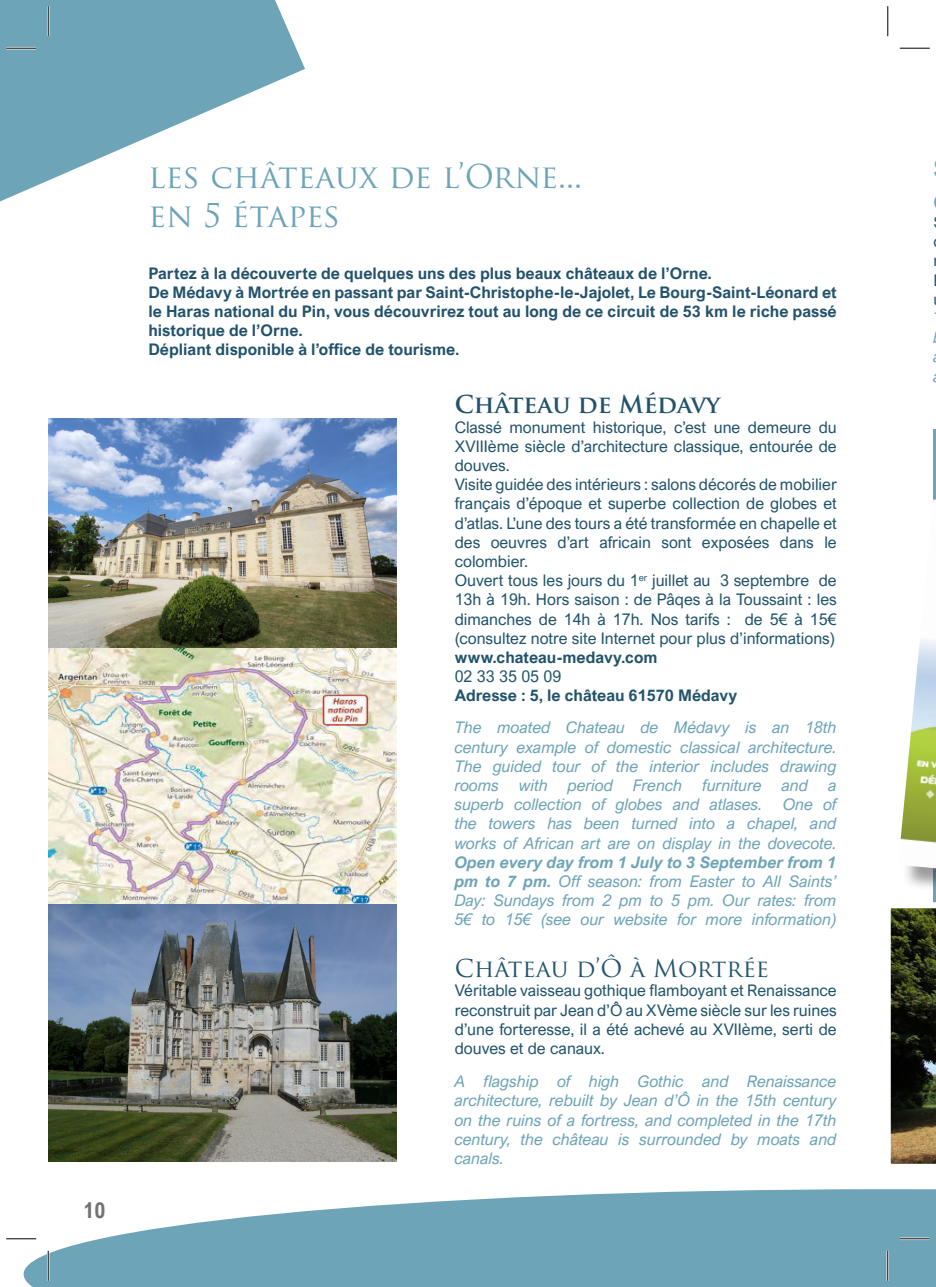
<style>
.page{position:relative;width:936px;height:1287px;background:#fff}
.page>*{position:absolute;margin:0;border:0;box-sizing:border-box;transform-origin:0 0}
.t1{font:32px "Trajan Pro";color:#6da4b7}
.t2{font:24px "Trajan Pro";color:#21546c}
.t3{font:700 24px "Trajan Pro";color:#23526c}
.t4{font:700 22px "Arial Nova Cond";color:#717274}
.t5{font:16px/19.2px "Arial Nova";color:#21546c;text-align:justify}
.t6{font:italic 16px/19.2px "Arial Nova";color:#6da4b7;text-align:justify}
.t7{font:700 16px "Arial Nova";color:#22526c}
.t8{font:700 16px "Arial Nova";color:#21546c}
.t9{font:italic 700 16px "Arial Nova";color:#6da4b7}
.s1{font-weight:700}
</style>
<div class="page">
<svg style="left:24px;top:1189px;width:911px;height:98px"></svg>
<svg style="left:0;top:0;width:305px;height:202px"></svg>
<img style="left:48px;top:419px;width:348px;height:742px">
<hr style="left:933px;top:429px;width:2px;height:521px;background:#6da4b7">
<div style="left:901px;top:503px;width:34px;height:411px;background:#231f20;opacity:.45"></div>
<img style="left:900px;top:499px;width:35px;height:369px">
<img style="left:890px;top:902px;width:45px;height:262px">
<hr style="left:6px;top:47px;width:30px;height:2px;background:#fff">
<hr style="left:6px;top:1237px;width:30px;height:3px;background:#fff">
<hr style="left:899px;top:1237px;width:30px;height:3px;background:#fff">
<hr style="left:47px;top:6px;width:2px;height:30px;background:#fff">
<hr style="left:47px;top:1251px;width:2px;height:30px;background:#fff">
<hr style="left:886px;top:1251px;width:2px;height:30px;background:#fff">
<hr style="left:6px;top:48px;width:30px;height:1px;background:#000">
<hr style="left:899px;top:48px;width:30px;height:1px;background:#000">
<hr style="left:6px;top:1238px;width:30px;height:1px;background:#000">
<hr style="left:899px;top:1238px;width:30px;height:1px;background:#000">
<hr style="left:48px;top:6px;width:1px;height:30px;background:#000">
<hr style="left:48px;top:1251px;width:1px;height:30px;background:#000">
<hr style="left:887px;top:6px;width:1px;height:30px;background:#000">
<hr style="left:887px;top:1251px;width:1px;height:30px;background:#000">
<h3 class="t4" style="left:83px;top:1197px;width:23px">10</h3>
<p class="t1" style="left:148px;top:156px;width:435px">les châteaux de l’Orne...</p>
<p class="t1" style="left:148px;top:195px;width:193px">en 5 étapes</p>
<p class="t7" style="left:148px;top:264px;width:565px">Partez à la découverte de quelques uns des plus beaux châteaux de l’Orne.</p>
<p class="t7" style="left:148px;top:283px;width:689px">De Médavy à Mortrée en passant par Saint-Christophe-le-Jajolet, Le Bourg-Saint-Léonard et</p>
<p class="t7" style="left:148px;top:302px;width:689px">le Haras national du Pin, vous découvrirez tout au long de ce circuit de 53 km le riche passé</p>
<p class="t7" style="left:148px;top:321px;width:156px">historique de l’Orne.</p>
<p class="t7" style="left:148px;top:340px;width:312px">Dépliant disponible à l’office de tourisme.</p>
<p class="t3" style="left:454px;top:390px;width:267px">Château de Médavy</p>
<p class="t5" style="left:454px;top:417px;width:383px">Classé monument historique, c’est une demeure du XVIIIème siècle d’architecture classique, entourée de douves.</p>
<p class="t5" style="left:454px;top:475px;width:383px">Visite guidée des intérieurs : salons décorés de mobilier</p>
<p class="t5" style="left:454px;top:494px;width:383px">français d’époque et superbe collection de globes et</p>
<p class="t5" style="left:454px;top:513px;width:383px">d’atlas. L’une des tours a été transformée en chapelle et</p>
<p class="t5" style="left:454px;top:533px;width:383px">des oeuvres d’art africain sont exposées dans le colombier.</p>
<p class="t5" style="left:454px;top:571px;width:383px">Ouvert tous les jours du 1<sup>er</sup> juillet au 3 septembre de 13h à 19h. Hors saison : de Pâqes à la Toussaint : les dimanches de 14h à 17h. Nos tarifs : de 5€ à 15€ (consultez notre site Internet pour plus d’informations)</p>
<p class="t8" style="left:454px;top:648px;width:204px">www.chateau-medavy.com</p>
<p class="t5" style="left:454px;top:667px;width:108px">02 33 35 05 09</p>
<p class="t8" style="left:454px;top:686px;width:284px">Adresse : 5, le château 61570 Médavy</p>
<p class="t6" style="left:454px;top:718px;width:383px">The moated Chateau de Médavy is an 18th century example of domestic classical architecture.</p>
<p class="t6" style="left:454px;top:756px;width:383px">The guided tour of the interior includes drawing rooms with period French furniture and a superb collection of globes and atlases.</p>
<p class="t6" style="left:454px;top:795px;width:383px;text-indent:328px">One of the towers has been turned into a chapel, and works of African art are on display in the dovecote.</p>
<p class="t9" style="left:454px;top:853px;width:383px">Open every day from 1 July to 3 September from 1</p>
<p class="t6" style="left:454px;top:872px;width:383px"><span class="s1">pm to 7 pm.</span> Off season: from Easter to All Saints’</p>
<p class="t6" style="left:454px;top:891px;width:383px">Day: Sundays from 2 pm to 5 pm. Our rates: from</p>
<p class="t6" style="left:454px;top:910px;width:383px">5€ to 15€ (see our website for more information)</p>
<p class="t2" style="left:454px;top:953px;width:316px">Château d’Ô à Mortrée</p>
<p class="t5" style="left:454px;top:981px;width:383px">Véritable vaisseau gothique flamboyant et Renaissance</p>
<p class="t5" style="left:454px;top:1000px;width:383px">reconstruit par Jean d’Ô au XVème siècle sur les ruines</p>
<p class="t5" style="left:454px;top:1019px;width:383px">d’une forteresse, il a été achevé au XVIIème, serti de douves et de canaux.</p>
<p class="t6" style="left:454px;top:1072px;width:383px">A flagship of high Gothic and Renaissance architecture, rebuilt by Jean d’Ô in the 15th century on the ruins of a fortress, and completed in the 17th century, the château is surrounded by moats and canals.</p>
</div>
